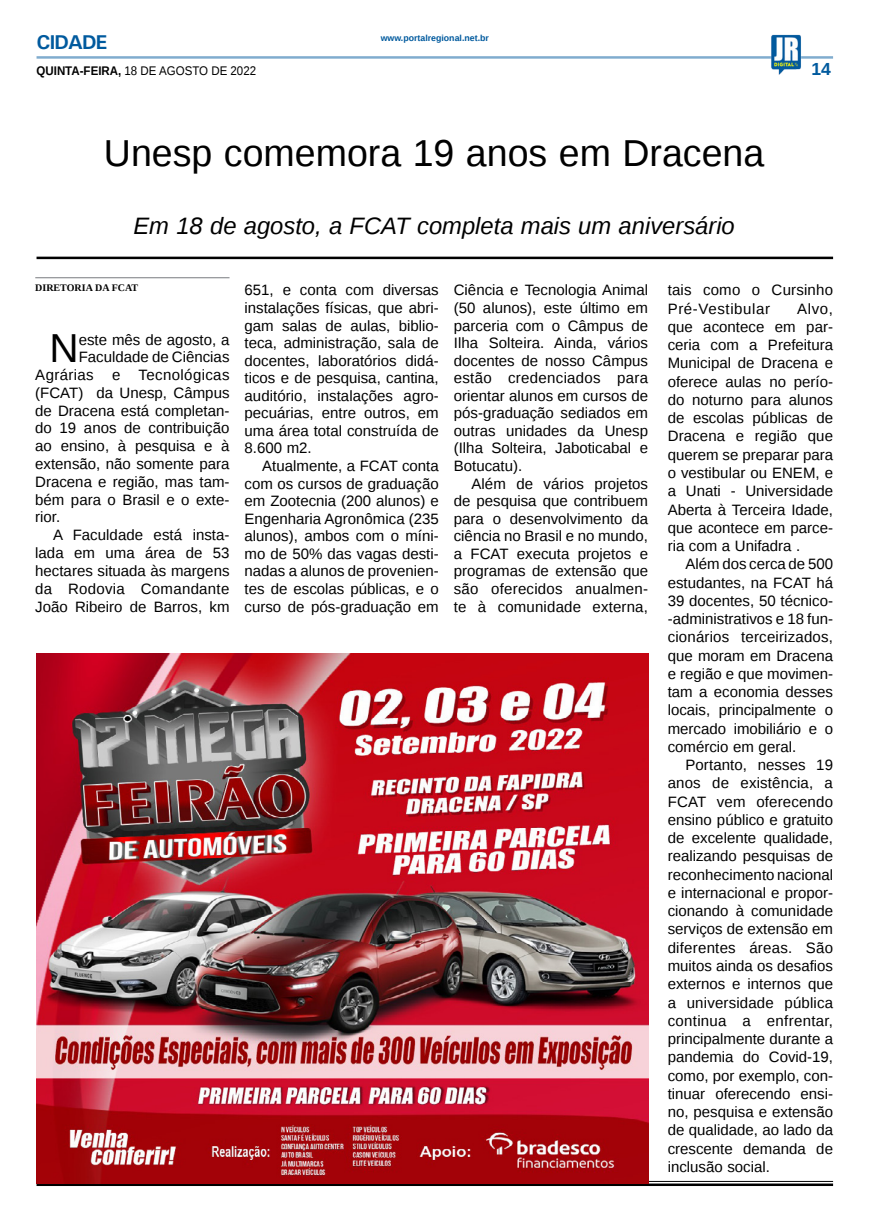
<style>
.page{position:relative;width:869px;height:1223px;background:#fff}
.page>*{position:absolute;margin:0;border:0;box-sizing:border-box;transform-origin:0 0}
.MATÉRIA{font:40.38px "Liberation Sans";color:#000}
.TÍTULO{font:37.5px "Liberation Sans";color:#000}
.LINHA_FINA{font:italic 23.75px "Liberation Sans";color:#000}
.TITULO_PG{font:700 20px "Univers";letter-spacing:-.04em;color:#005a9e}
.TÍTULO-2{font:700 17.5px "Liberation Sans";color:#005a9e}
.MATÉRIA-2{font:15px/18.2px "Liberation Sans";color:#000;text-align:justify}
.MATÉRIA-3{font:15px "Liberation Sans";letter-spacing:.025em;color:#000}
.DATA_PG{font:12.5px "Liberation Sans";color:#000;scale:.92 1}
.CRÉDITO_NOME{font:700 10px "Liberation Serif";color:#000}
.DATA_PG-2{font:700 8.75px "Liberation Sans";color:#005a9e}
.s1{font-weight:700}
</style>
<div class="page">
<hr style="left:36px;top:56px;width:796px;height:3px;background:#005a9e">
<img style="left:770px;top:35px;width:30px;height:40px">
<hr style="left:36px;top:1180px;width:796px;height:1px;background:#000">
<hr style="left:36px;top:1183px;width:796px;height:2px;background:#000">
<img style="left:36px;top:654px;width:611px;height:529px">
<hr style="left:36px;top:257px;width:796px;height:2px;background:#000">
<hr style="left:35px;top:277px;width:194px;height:1px;background:#939598">
<p class="TITULO_PG" style="left:36px;top:29px;width:72px">CIDADE</p>
<p class="DATA_PG" style="left:36px;top:64px;width:240px"><span class="s1">QUINTA-FEIRA,</span> 18 DE AGOSTO DE 2022</p>
<p class="DATA_PG-2" style="left:380px;top:32px;width:110px">www.portalregional.net.br</p>
<p class="TÍTULO" style="left:104px;top:132px;width:661px">Unesp comemora 19 anos em Dracena</p>
<p class="LINHA_FINA" style="left:133px;top:210px;width:602px">Em 18 de agosto, a FCAT completa mais um aniversário</p>
<p class="TÍTULO-2" style="left:811px;top:57px;width:21px">14</p>
<p class="CRÉDITO_NOME" style="left:35px;top:281px;width:104px">DIRETORIA DA FCAT</p>
<p class="MATÉRIA" style="left:49px;top:325px;width:31px">N</p>
<p class="MATÉRIA-2" style="left:79px;top:331px;width:152px">este mês de agosto, a</p>
<p class="MATÉRIA-2" style="left:79px;top:348px;width:152px">Faculdade de Ciências</p>
<p class="MATÉRIA-3" style="left:35px;top:366px;width:196px">Agrárias e Tecnológicas</p>
<p class="MATÉRIA-2" style="left:35px;top:384px;width:196px">(FCAT) da Unesp, Câmpus</p>
<p class="MATÉRIA-2" style="left:35px;top:402px;width:196px">de Dracena está completan-</p>
<p class="MATÉRIA-2" style="left:35px;top:420px;width:196px">do 19 anos de contribuição</p>
<p class="MATÉRIA-2" style="left:35px;top:437px;width:196px">ao ensino, à pesquisa e à</p>
<p class="MATÉRIA-2" style="left:35px;top:455px;width:196px">extensão, não somente para</p>
<p class="MATÉRIA-2" style="left:35px;top:473px;width:196px">Dracena e região, mas tam-</p>
<p class="MATÉRIA-2" style="left:35px;top:491px;width:196px">bém para o Brasil e o exte-</p>
<p class="MATÉRIA-2" style="left:35px;top:509px;width:27px">rior.</p>
<p class="MATÉRIA-2" style="left:35px;top:527px;width:196px;line-height:17.8px;text-indent:18px">A Faculdade está insta&shy;lada em uma área de 53 hectares situada às margens da Rodovia Comandante João Ribeiro de Barros, km</p>
<p class="MATÉRIA-2" style="left:244px;top:282px;width:196px;line-height:17.5px">651, e conta com diversas instalações físicas, que abri&shy;gam salas de aulas, biblio&shy;teca, administração, sala de docentes, laboratórios didá&shy;ticos e de pesquisa, cantina, auditório, instalações agro&shy;pecuárias, entre outros, em uma área total construída de 8.600 m2.</p>
<p class="MATÉRIA-2" style="left:244px;top:457px;width:196px;line-height:17.5px;text-indent:18px">Atualmente, a FCAT conta com os cursos de graduação em Zootecnia (200 alunos) e Engenharia Agronômica (235 alunos), ambos com o míni&shy;mo de 50% das vagas desti&shy;nadas a alunos de provenien&shy;tes de escolas públicas, e o curso de pós-graduação em</p>
<p class="MATÉRIA-2" style="left:453px;top:282px;width:196px;line-height:17.5px">Ciência e Tecnologia Animal (50 alunos), este último em parceria com o Câmpus de Ilha Solteira. Ainda, vários docentes de nosso Câmpus estão credenciados para orientar alunos em cursos de pós-graduação sediados em outras unidades da Unesp (Ilha Solteira, Jaboticabal e Botucatu).</p>
<p class="MATÉRIA-2" style="left:453px;top:475px;width:196px;line-height:17.5px;text-indent:18px">Além de vários projetos de pesquisa que contribuem para o desenvolvimento da ciência no Brasil e no mundo, a FCAT executa projetos e programas de extensão que são oferecidos anualmen&shy;te à comunidade externa,</p>
<p class="MATÉRIA-2" style="left:667px;top:282px;width:167px">tais como o Cursinho<br>Pré-Vestibular</p>
<p class="MATÉRIA-2" style="left:667px;top:300px;width:167px;text-indent:129px">Alvo, que acontece em par&shy;ceria com a Prefeitura Municipal de Dracena e oferece aulas no perío&shy;do noturno para alunos de escolas públicas de Dracena e região que querem se preparar para o vestibular ou ENEM, e a Unati - Universidade Aberta à Terceira Idade, que acontece em parce&shy;ria com a Unifadra .</p>
<p class="MATÉRIA-2" style="left:667px;top:555px;width:167px;text-indent:18px">Além dos cerca de 500 estudantes, na FCAT há 39 docentes, 50 técnico--administrativos e 18 fun&shy;cionários terceirizados, que moram em Dracena e região e que movimen&shy;tam a economia desses locais, principalmente o mercado imobiliário e o comércio em geral.</p>
<p class="MATÉRIA-2" style="left:667px;top:756px;width:167px;text-indent:18px">Portanto, nesses 19 anos de existência, a FCAT vem oferecendo ensino público e gratuito de excelente qualidade, realizando pesquisas de reconhecimento nacional e internacional e propor&shy;cionando à comunidade serviços de extensão em diferentes áreas. São muitos ainda os desafios externos e internos que a universidade pública continua a enfrentar, principalmente durante a pandemia do Covid-19, como, por exemplo, con&shy;tinuar oferecendo ensi&shy;no, pesquisa e extensão de qualidade, ao lado da crescente demanda de inclusão social.</p>
</div>
